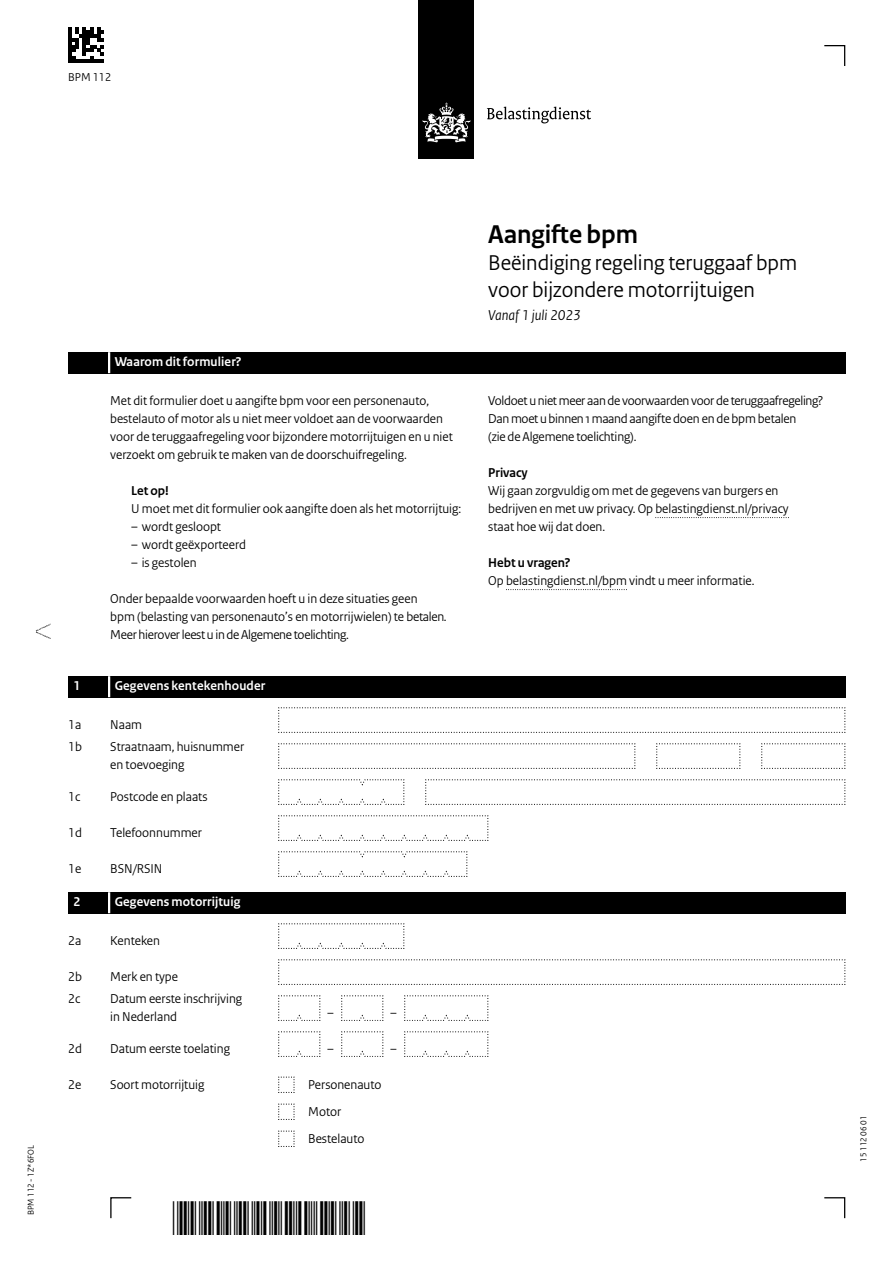
<style>
.page{position:relative;width:893px;height:1263px;background:#fff}
.page>*{position:absolute;margin:0;border:0;box-sizing:border-box;transform-origin:0 0}
.Documenttitel{font:700 27px "Rijksoverheid Sans Heading";color:#000}
.Documenttitel-2{font:22.5px/27px "Rijksoverheid Sans Heading";color:#000}
.Onderwerp{font:italic 15px "Rijksoverheid Sans Heading";color:#000}
.Gebruiksaanwijzing{font:13.5px/18px "Rijksoverheid Sans Heading";color:#000}
.Gebruiksaanwijzing_witregel{font:13.5px/18px "Rijksoverheid Sans Heading";letter-spacing:-.01em;color:#000}
.Vraag_Nummer{font:13.5px/18px "Rijksoverheid Sans Heading";color:#000}
.KOP_D_Nummer{font:700 13.5px "Rijksoverheid Sans Heading";letter-spacing:.01em;color:#fff}
.Vraag_Nummer_12{font:13.5px/18px "Rijksoverheid Sans Heading";color:#000}
.Vraag_geen_inspring_niet_op_stramien{font:13.5px "Rijksoverheid Sans Heading";color:#000}
.Tussenkop{font:700 13.5px "Rijksoverheid Sans Heading";color:#000}
.Tussenkop_Let_op{font:700 13.5px "Rijksoverheid Sans Heading";color:#000}
.t1{font:12px "Rijksoverheid Sans Heading";color:#000}
.t2{font:9px "Rijksoverheid Sans Heading";color:#000}
</style>
<div class="page">
<svg style="left:36px;top:624px;width:15px;height:15px"></svg>
<div style="left:419px;top:0;width:55px;height:158px;background:#000"></div>
<svg style="left:423px;top:103px;width:47px;height:40px"></svg>
<svg style="left:487px;top:107px;width:104px;height:16px"></svg>
<svg style="left:824px;top:1197px;width:22px;height:22px"></svg>
<svg style="left:110px;top:1197px;width:22px;height:22px"></svg>
<svg style="left:824px;top:45px;width:22px;height:21px"></svg>
<svg style="left:68px;top:27px;width:36px;height:36px"></svg>
<svg style="left:278px;top:707px;width:568px;height:26px"></svg>
<svg style="left:278px;top:743px;width:358px;height:26px"></svg>
<svg style="left:656px;top:743px;width:85px;height:26px"></svg>
<svg style="left:761px;top:743px;width:85px;height:26px"></svg>
<svg style="left:278px;top:779px;width:127px;height:26px"></svg>
<svg style="left:278px;top:923px;width:127px;height:26px"></svg>
<svg style="left:425px;top:779px;width:421px;height:26px"></svg>
<svg style="left:278px;top:815px;width:211px;height:26px"></svg>
<svg style="left:278px;top:959px;width:568px;height:26px"></svg>
<svg style="left:278px;top:995px;width:43px;height:26px"></svg>
<svg style="left:341px;top:995px;width:43px;height:26px"></svg>
<svg style="left:404px;top:995px;width:85px;height:26px"></svg>
<svg style="left:278px;top:1031px;width:43px;height:26px"></svg>
<svg style="left:341px;top:1031px;width:43px;height:26px"></svg>
<svg style="left:404px;top:1031px;width:85px;height:26px"></svg>
<svg style="left:278px;top:1076px;width:17px;height:17px"></svg>
<svg style="left:278px;top:1103px;width:17px;height:17px"></svg>
<svg style="left:278px;top:1130px;width:17px;height:17px"></svg>
<svg style="left:278px;top:851px;width:190px;height:26px"></svg>
<div style="left:68px;top:352px;width:777px;height:21px;background:#000"></div>
<hr style="left:108px;top:352px;width:2px;height:21px;background:#fff">
<svg style="left:655px;top:517px;width:134px;height:1px"></svg>
<svg style="left:506px;top:589px;width:121px;height:1px"></svg>
<div style="left:68px;top:676px;width:777px;height:21px;background:#000"></div>
<hr style="left:108px;top:676px;width:2px;height:21px;background:#fff">
<div style="left:68px;top:892px;width:777px;height:21px;background:#000"></div>
<hr style="left:108px;top:892px;width:2px;height:21px;background:#fff">
<p class="t1" style="left:68px;top:70px;width:44px">BPM 112</p>
<p class="t2" style="left:26px;top:1215px;width:72px;rotate:-90deg">BPM 112 - 1Z*6FOL</p>
<h2 class="KOP_D_Nummer" style="left:115px;top:354px;width:128px">Waarom dit formulier?</h2>
<p class="Gebruiksaanwijzing" style="left:110px;top:392px;width:344px">Met dit formulier doet u aangifte bpm voor een personenauto, bestelauto of motor als u niet meer voldoet aan de voorwaarden voor de teruggaafregeling voor bijzondere motorrijtuigen en u niet verzoekt om gebruik te maken van de doorschuifregeling.</p>
<h3 class="Tussenkop_Let_op" style="left:131px;top:483px;width:39px">Let op!</h3>
<p class="Gebruiksaanwijzing" style="left:131px;top:500px;width:331px">U moet met dit formulier ook aangifte doen als het motorrijtuig:</p>
<p class="Gebruiksaanwijzing" style="left:131px;top:518px;width:91px">– wordt gesloopt</p>
<p class="Gebruiksaanwijzing" style="left:131px;top:536px;width:116px">– wordt geëxporteerd</p>
<p class="Gebruiksaanwijzing" style="left:131px;top:554px;width:67px">– is gestolen</p>
<p class="Gebruiksaanwijzing_witregel" style="left:110px;top:590px;width:338px">Onder bepaalde voorwaarden hoeft u in deze situaties geen<br>bpm (belasting van personenauto’s en motorrijwielen) te betalen.<br>Meerhierover leest u in de Algemene toelichting.</p>
<h2 class="KOP_D_Nummer" style="left:74px;top:678px;width:8px">1</h2>
<h2 class="KOP_D_Nummer" style="left:115px;top:678px;width:152px">Gegevens kentekenhouder</h2>
<p class="Vraag_Nummer" style="left:68px;top:716px;width:15px">1a</p>
<p class="Vraag_Nummer" style="left:110px;top:716px;width:33px">Naam</p>
<p class="Vraag_Nummer_12" style="left:68px;top:738px;width:15px">1b</p>
<p class="Vraag_Nummer_12" style="left:110px;top:738px;width:135px">Straatnaam, huisnummer en toevoeging</p>
<p class="Vraag_Nummer" style="left:68px;top:788px;width:14px">1c</p>
<p class="Vraag_Nummer" style="left:110px;top:788px;width:99px">Postcode en plaats</p>
<p class="Vraag_Nummer" style="left:68px;top:824px;width:15px">1d</p>
<p class="Vraag_Nummer" style="left:110px;top:824px;width:93px">Telefoonnummer</p>
<p class="Vraag_Nummer" style="left:68px;top:860px;width:15px">1e</p>
<p class="Vraag_Nummer" style="left:110px;top:860px;width:54px">BSN/RSIN</p>
<h2 class="KOP_D_Nummer" style="left:74px;top:894px;width:8px">2</h2>
<h2 class="KOP_D_Nummer" style="left:115px;top:894px;width:127px">Gegevens motorrijtuig</h2>
<p class="Vraag_Nummer" style="left:68px;top:932px;width:15px">2a</p>
<p class="Vraag_Nummer" style="left:110px;top:932px;width:51px">Kenteken</p>
<p class="Vraag_Nummer" style="left:68px;top:968px;width:15px">2b</p>
<p class="Vraag_Nummer" style="left:110px;top:968px;width:69px">Merk en type</p>
<p class="Vraag_Nummer" style="left:68px;top:990px;width:14px">2c</p>
<p class="Vraag_Nummer" style="left:110px;top:990px;width:133px">Datum eerste inschrijving in Nederland</p>
<p class="Vraag_Nummer_12" style="left:68px;top:1040px;width:15px">2d</p>
<p class="Vraag_Nummer_12" style="left:110px;top:1040px;width:121px">Datum eerste toelating</p>
<p class="Vraag_Nummer" style="left:68px;top:1076px;width:15px">2e</p>
<p class="Vraag_Nummer" style="left:110px;top:1076px;width:96px">Soort motorrijtuig</p>
<p class="Vraag_geen_inspring_niet_op_stramien" style="left:308px;top:1077px;width:75px">Personenauto</p>
<p class="Vraag_geen_inspring_niet_op_stramien" style="left:308px;top:1104px;width:35px">Motor</p>
<p class="Vraag_geen_inspring_niet_op_stramien" style="left:308px;top:1131px;width:58px">Bestelauto</p>
<h1 class="Documenttitel" style="left:488px;top:219px;width:151px">Aangifte bpm</h1>
<h1 class="Documenttitel-2" style="left:488px;top:249px;width:310px">Beëindiging regeling teruggaaf bpm voor bijzondere motorrijtuigen</h1>
<p class="Onderwerp" style="left:488px;top:306px;width:94px">Vanaf 1 juli 2023</p>
<p class="Gebruiksaanwijzing_witregel" style="left:488px;top:392px;width:337px">Voldoet u niet meer aan de voorwaarden voor de teruggaafregeling?<br>Dan moet u binnen 1 maand aangifte doen en de bpm betalen<br>(zie de Algemene toelichting).</p>
<h3 class="Tussenkop" style="left:488px;top:465px;width:41px">Privacy</h3>
<p class="Gebruiksaanwijzing" style="left:488px;top:482px;width:302px">Wij gaan zorgvuldig om met de gegevens van burgers en bedrijven en met uw privacy. Op belastingdienst.nl/privacy staat hoe wij dat doen.</p>
<h3 class="Tussenkop" style="left:488px;top:555px;width:84px">Hebt u vragen?</h3>
<p class="Gebruiksaanwijzing" style="left:488px;top:572px;width:268px">Op belastingdienst.nl/bpm vindt u meer informatie.</p>
<p class="t2" style="left:858px;top:1161px;width:47px;rotate:-90deg">15 112 06 01</p>
</div>
